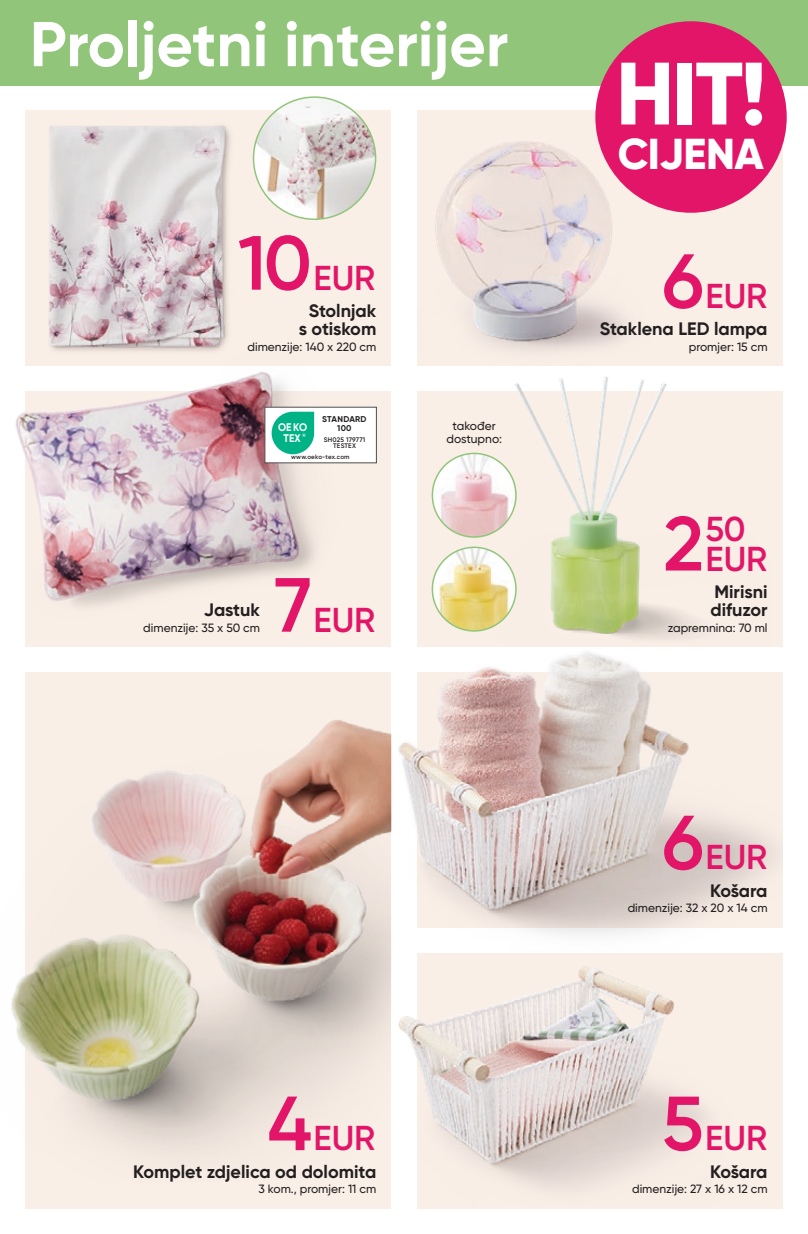
<style>
.page{position:relative;width:808px;height:1234px;background:#fff}
.page>*{position:absolute;margin:0;border:0;box-sizing:border-box;transform-origin:0 0}
.t1{font:800 88.2px "Gilroy";color:#fff}
.t2{font:700 63px "Gilroy";color:#fff}
.t3{font:800 43.2px "Gilroy";letter-spacing:-.01em;color:#fff}
.t4{font:600 34.5px/29.4px "Gilroy";color:#e21568}
.t5{font:700 18px/18px "Gilroy";color:#231f20;text-align:center}
.t6{font:500 12px/13.5px "Gilroy";color:#231f20;text-align:center}
.t7{font:700 11.1px/10.9px "Gilroy";color:#fff;text-align:center;scale:.92 1}
.t8{font:700 8.4px/8.7px "Gilroy";letter-spacing:.03em;color:#231f20;text-align:center}
.t9{font:600 6.6px/6.6px "Gilroy";letter-spacing:.03em;color:#231f20;text-align:center}
.t10{font:600 6.3px "Gilroy";letter-spacing:.03em;color:#231f20}
.t11{font:700 4.95px "Gilroy";color:#fff}
.s1{font-size:76.5px}
</style>
<div class="page">
<div style="left:26px;top:672px;width:365px;height:536px;background:#faefe7"></div>
<div style="left:417px;top:391px;width:365px;height:255px;background:#faefe7"></div>
<div style="left:26px;top:391px;width:365px;height:255px;background:#faefe7"></div>
<div style="left:26px;top:110px;width:365px;height:255px;background:#faefe7"></div>
<div style="left:417px;top:111px;width:365px;height:255px;background:#faefe7"></div>
<div style="left:417px;top:952px;width:365px;height:255px;background:#faefe7"></div>
<div style="left:0;top:0;width:808px;height:85px;background:#91c57a"></div>
<img style="left:11px;top:682px;width:366px;height:504px">
<img style="left:48px;top:125px;width:182px;height:215px">
<img style="left:435px;top:141px;width:224px;height:210px">
<img style="left:374px;top:630px;width:408px;height:321px">
<img style="left:377px;top:951px;width:359px;height:238px">
<img style="left:16px;top:340px;width:340px;height:288px">
<img style="left:480px;top:377px;width:290px;height:269px">
<div style="left:595px;top:21px;width:192px;height:192px;background:#e21568;border-radius:50%"></div>
<img style="left:432px;top:547px;width:84px;height:83px;border-radius:42px">
<div style="left:432px;top:546px;width:85px;height:85px;border:2px solid #91c57a;border-radius:50%"></div>
<img style="left:432px;top:453px;width:84px;height:84px;border-radius:42px">
<div style="left:432px;top:452px;width:85px;height:85px;border:2px solid #91c57a;border-radius:50%"></div>
<img style="left:253px;top:97px;width:123px;height:122px;border-radius:61px">
<div style="left:253px;top:96px;width:123px;height:124px;border:2px solid #91c57a;border-radius:50%"></div>
<div style="left:264px;top:406px;width:113px;height:57px;background:#fff;border:1px solid #4d4d4f"></div>
<div style="left:272px;top:411px;width:42px;height:43px;background:#00b386;border-radius:21px"></div>
<h2 class="t2" style="left:30px;top:5px;width:480px">Proljetni interijer</h2>
<h3 class="t4" style="left:238px;top:262px;width:139px"><span class="s1">10</span>EUR</h3>
<h3 class="t5" style="left:299px;top:302px;width:79px">Stolnjak s otiskom</h3>
<p class="t6" style="left:247px;top:340px;width:130px">dimenzije: 140 x 220 cm</p>
<p class="t8" style="left:322px;top:414px;width:46px">STANDARD<br>100</p>
<p class="t9" style="left:324px;top:436px;width:43px">SH025 179771<br>TESTEX</p>
<p class="t10" style="left:291px;top:453px;width:60px">www.oeko-tex.com</p>
<p class="t7" style="left:278px;top:421px;width:33px">OEKO<br>TEX</p>
<p class="t11" style="left:302px;top:432px;width:5px">®</p>
<h3 class="t5" style="left:204px;top:600px;width:58px">Jastuk</h3>
<p class="t6" style="left:143px;top:620px;width:118px">dimenzije: 35 x 50 cm</p>
<h3 class="t4" style="left:274px;top:604px;width:103px"><span class="s1">7</span>EUR</h3>
<p class="t6" style="left:446px;top:418px;width:57px">također dostupno:</p>
<h1 class="t1" style="left:616px;top:38px;width:152px">HIT!</h1>
<h3 class="t3" style="left:618px;top:126px;width:148px">CIJENA</h3>
<h3 class="t4" style="left:662px;top:281px;width:107px"><span class="s1">6</span>EUR</h3>
<h3 class="t5" style="left:600px;top:320px;width:169px">Staklena LED lampa</h3>
<p class="t6" style="left:689px;top:340px;width:80px">promjer: 15 cm</p>
<h3 class="t4" style="left:705px;top:514px;width:64px;text-indent:-42px"><span class="s1">2</span>50<br>EUR</h3>
<h3 class="t5" style="left:710px;top:582px;width:59px;text-align:left">Mirisni difuzor</h3>
<p class="t6" style="left:668px;top:620px;width:101px">zapremnina: 70 ml</p>
<h3 class="t4" style="left:662px;top:842px;width:107px"><span class="s1">6</span>EUR</h3>
<h3 class="t5" style="left:710px;top:881px;width:59px">Košara</h3>
<p class="t6" style="left:628px;top:901px;width:141px">dimenzije: 32 x 20 x 14 cm</p>
<h3 class="t4" style="left:268px;top:1122px;width:109px"><span class="s1">4</span>EUR</h3>
<h3 class="t4" style="left:662px;top:1122px;width:107px"><span class="s1">5</span>EUR</h3>
<h3 class="t5" style="left:133px;top:1161px;width:245px">Komplet zdjelica od dolomita</h3>
<p class="t6" style="left:258px;top:1181px;width:119px">3 kom., promjer: 11 cm</p>
<h3 class="t5" style="left:710px;top:1161px;width:59px">Košara</h3>
<p class="t6" style="left:632px;top:1181px;width:137px">dimenzije: 27 x 16 x 12 cm</p>
</div>
